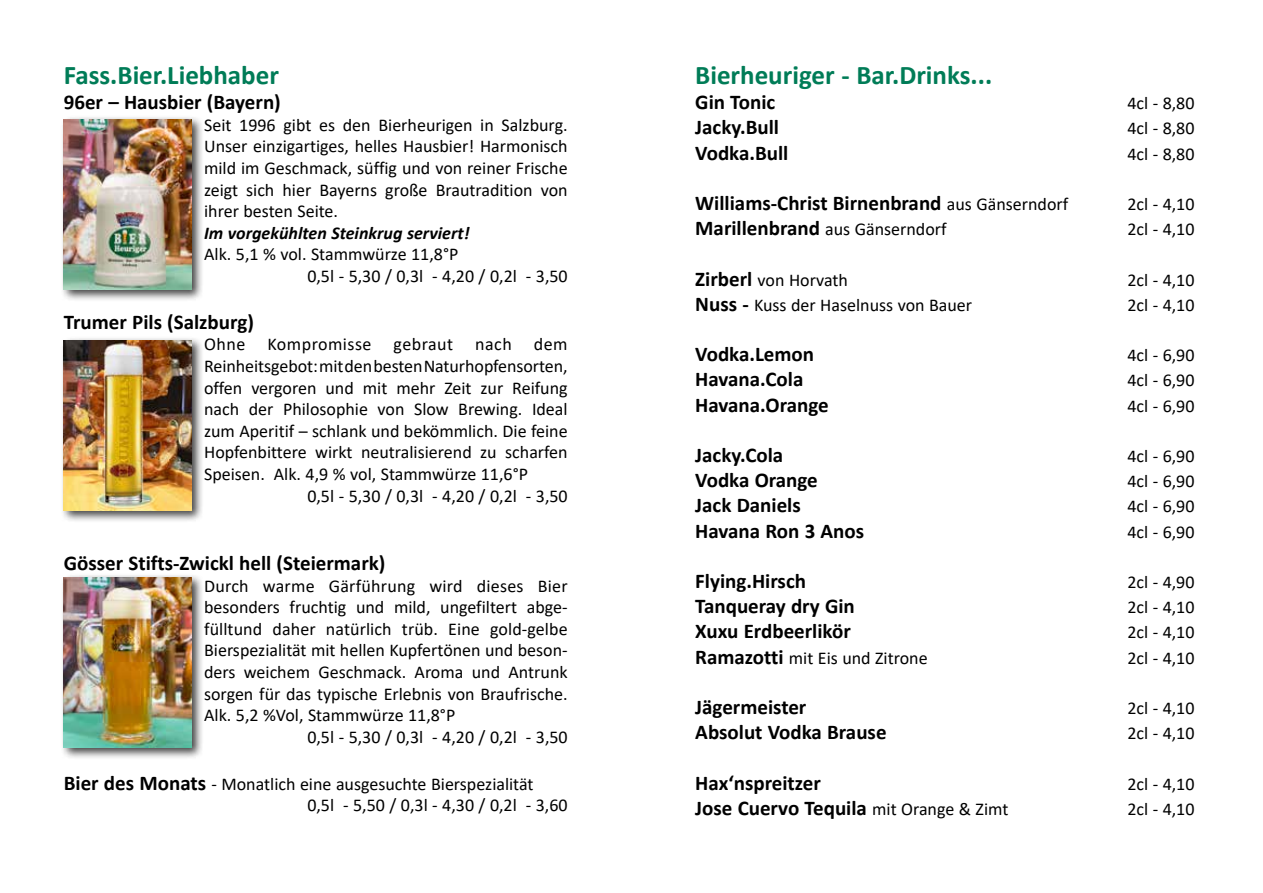
<style>
.page{position:relative;width:1263px;height:893px;background:#fff}
.page>*{position:absolute;margin:0;border:0;box-sizing:border-box;transform-origin:0 0}
.t1{font:700 27px "Calibri";color:#007c57}
.t2{font:700 21px "Calibri";color:#000}
.t3{font:18px/21.6px "Calibri";color:#000}
.t4{font:italic 700 18px "Calibri";color:#000}
.t5{font:18px "Calibri";letter-spacing:.025em;color:#000}
.s1{font-weight:700;font-size:21px}
.s2{font-weight:400;font-size:18px}
</style>
<div class="page">
<div style="left:60px;top:115px;width:144px;height:187px;background:#000;opacity:.75"></div>
<img style="left:64px;top:119px;width:127px;height:170px">
<div style="left:60px;top:336px;width:144px;height:187px;background:#000;opacity:.75"></div>
<img style="left:64px;top:340px;width:127px;height:170px">
<div style="left:60px;top:573px;width:144px;height:187px;background:#000;opacity:.75"></div>
<img style="left:64px;top:577px;width:127px;height:170px">
<h1 class="t1" style="left:64px;top:56px;width:217px">Fass.Bier.Liebhaber</h1>
<p class="t2" style="left:64px;top:87px;width:219px">96er – Hausbier (Bayern)</p>
<p class="t3" style="left:204px;top:114px;width:365px;text-align:justify">Seit 1996 gibt es den Bierheurigen in Salzburg.<br>Unser einzigartiges, helles Hausbier! Harmonisch mild im Geschmack, süffig und von reiner Frische zeigt sich hier Bayerns große Brautradition von ihrer besten Seite.</p>
<p class="t4" style="left:204px;top:220px;width:267px">Im vorgekühlten Steinkrug serviert!</p>
<p class="t3" style="left:307px;top:243px;width:262px;text-indent:-103px">Alk. 5,1 % vol. Stammwürze 11,8°P<br>0,5l - 5,30 / 0,3l - 4,20 / 0,2l - 3,50</p>
<p class="t2" style="left:64px;top:307px;width:192px">Trumer Pils (Salzburg)</p>
<p class="t5" style="left:204px;top:332px;width:365px">Ohne Kompromisse gebraut nach dem</p>
<p class="t3" style="left:204px;top:355px;width:365px">Reinheitsgebot: mit den besten Naturhopfensorten,</p>
<p class="t3" style="left:204px;top:376px;width:365px">offen vergoren und mit mehr Zeit zur Reifung</p>
<p class="t3" style="left:204px;top:398px;width:365px">nach der Philosophie von Slow Brewing. Ideal</p>
<p class="t3" style="left:204px;top:420px;width:365px">zum Aperitif – schlank und bekömmlich. Die feine</p>
<p class="t3" style="left:204px;top:441px;width:365px">Hopfenbittere wirkt neutralisierend zu scharfen</p>
<p class="t3" style="left:204px;top:463px;width:325px">Speisen. Alk. 4,9 % vol, Stammwürze 11,6°P</p>
<p class="t3" style="left:307px;top:484px;width:262px">0,5l - 5,30 / 0,3l - 4,20 / 0,2l - 3,50</p>
<p class="t2" style="left:64px;top:548px;width:323px">Gösser Stifts-Zwickl hell (Steiermark)</p>
<p class="t3" style="left:204px;top:574px;width:365px">Durch warme Gärführung wird dieses Bier</p>
<p class="t3" style="left:204px;top:596px;width:365px">besonders fruchtig und mild, ungefiltert abge-</p>
<p class="t3" style="left:204px;top:618px;width:365px">fülltund daher natürlich trüb. Eine gold-gelbe</p>
<p class="t3" style="left:204px;top:639px;width:365px">Bierspezialität mit hellen Kupfertönen und beson-</p>
<p class="t3" style="left:204px;top:661px;width:365px">ders weichem Geschmack. Aroma und Antrunk</p>
<p class="t3" style="left:204px;top:682px;width:365px">sorgen für das typische Erlebnis von Braufrische.</p>
<p class="t3" style="left:204px;top:704px;width:253px">Alk. 5,2 %Vol, Stammwürze 11,8°P</p>
<p class="t3" style="left:307px;top:726px;width:262px">0,5l - 5,30 / 0,3l - 4,20 / 0,2l - 3,50</p>
<p class="t3" style="left:307px;top:772px;width:262px;text-indent:-244px"><span class="s1">Bier des Monats</span> - Monatlich eine ausgesuchte Bierspezialität<br>0,5l - 5,50 / 0,3l - 4,30 / 0,2l - 3,60</p>
<h1 class="t1" style="left:695px;top:56px;width:298px">Bierheuriger - Bar.Drinks...</h1>
<p class="t2" style="left:695px;top:87px;width:82px">Gin Tonic</p>
<p class="t3" style="left:1127px;top:92px;width:69px">4cl - 8,80</p>
<p class="t2" style="left:695px;top:113px;width:85px">Jacky.Bull</p>
<p class="t3" style="left:1127px;top:117px;width:69px">4cl - 8,80</p>
<p class="t2" style="left:695px;top:138px;width:95px">Vodka.Bull</p>
<p class="t3" style="left:1127px;top:142px;width:69px">4cl - 8,80</p>
<p class="t2" style="left:695px;top:188px;width:374px">Williams-Christ Birnenbrand <span class="s2">aus Gänserndorf</span></p>
<p class="t3" style="left:1127px;top:193px;width:69px">2cl - 4,10</p>
<p class="t3" style="left:695px;top:218px;width:253px"><span class="s1">Marillenbrand</span> aus Gänserndorf</p>
<p class="t3" style="left:1127px;top:218px;width:69px">2cl - 4,10</p>
<p class="t3" style="left:695px;top:268px;width:154px"><span class="s1">Zirberl</span> von Horvath</p>
<p class="t3" style="left:1127px;top:268px;width:69px">2cl - 4,10</p>
<p class="t3" style="left:695px;top:294px;width:278px"><span class="s1">Nuss -</span> Kuss der Haselnuss von Bauer</p>
<p class="t3" style="left:1127px;top:294px;width:69px">2cl - 4,10</p>
<p class="t2" style="left:695px;top:339px;width:120px">Vodka.Lemon</p>
<p class="t3" style="left:1127px;top:344px;width:69px">4cl - 6,90</p>
<p class="t2" style="left:695px;top:365px;width:110px">Havana.Cola</p>
<p class="t3" style="left:1127px;top:369px;width:69px">4cl - 6,90</p>
<p class="t2" style="left:695px;top:390px;width:135px">Havana.Orange</p>
<p class="t3" style="left:1127px;top:394px;width:69px">4cl - 6,90</p>
<p class="t2" style="left:695px;top:440px;width:90px">Jacky.Cola</p>
<p class="t3" style="left:1127px;top:445px;width:69px">4cl - 6,90</p>
<p class="t2" style="left:695px;top:465px;width:124px">Vodka Orange</p>
<p class="t3" style="left:1127px;top:470px;width:69px">4cl - 6,90</p>
<p class="t2" style="left:695px;top:491px;width:107px">Jack Daniels</p>
<p class="t3" style="left:1127px;top:495px;width:69px">4cl - 6,90</p>
<p class="t2" style="left:695px;top:516px;width:170px">Havana Ron 3 Anos</p>
<p class="t3" style="left:1127px;top:520px;width:69px">4cl - 6,90</p>
<p class="t2" style="left:695px;top:566px;width:112px">Flying.Hirsch</p>
<p class="t3" style="left:1127px;top:571px;width:69px">2cl - 4,90</p>
<p class="t2" style="left:695px;top:591px;width:161px">Tanqueray dry Gin</p>
<p class="t3" style="left:1127px;top:596px;width:69px">2cl - 4,10</p>
<p class="t2" style="left:695px;top:617px;width:157px">Xuxu Erdbeerlikör</p>
<p class="t3" style="left:1127px;top:621px;width:69px">2cl - 4,10</p>
<p class="t3" style="left:695px;top:646px;width:234px"><span class="s1">Ramazotti</span> mit Eis und Zitrone</p>
<p class="t3" style="left:1127px;top:646px;width:69px">2cl - 4,10</p>
<p class="t2" style="left:695px;top:692px;width:113px">Jägermeister</p>
<p class="t3" style="left:1127px;top:697px;width:69px">2cl - 4,10</p>
<p class="t2" style="left:695px;top:717px;width:193px">Absolut Vodka Brause</p>
<p class="t3" style="left:1127px;top:722px;width:69px">2cl - 4,10</p>
<p class="t2" style="left:695px;top:768px;width:127px">Hax‘nspreitzer</p>
<p class="t3" style="left:1127px;top:772px;width:69px">2cl - 4,10</p>
<p class="t2" style="left:695px;top:793px;width:315px">Jose Cuervo Tequila <span class="s2">mit Orange &amp; Zimt</span></p>
<p class="t3" style="left:1127px;top:798px;width:69px">2cl - 4,10</p>
</div>
